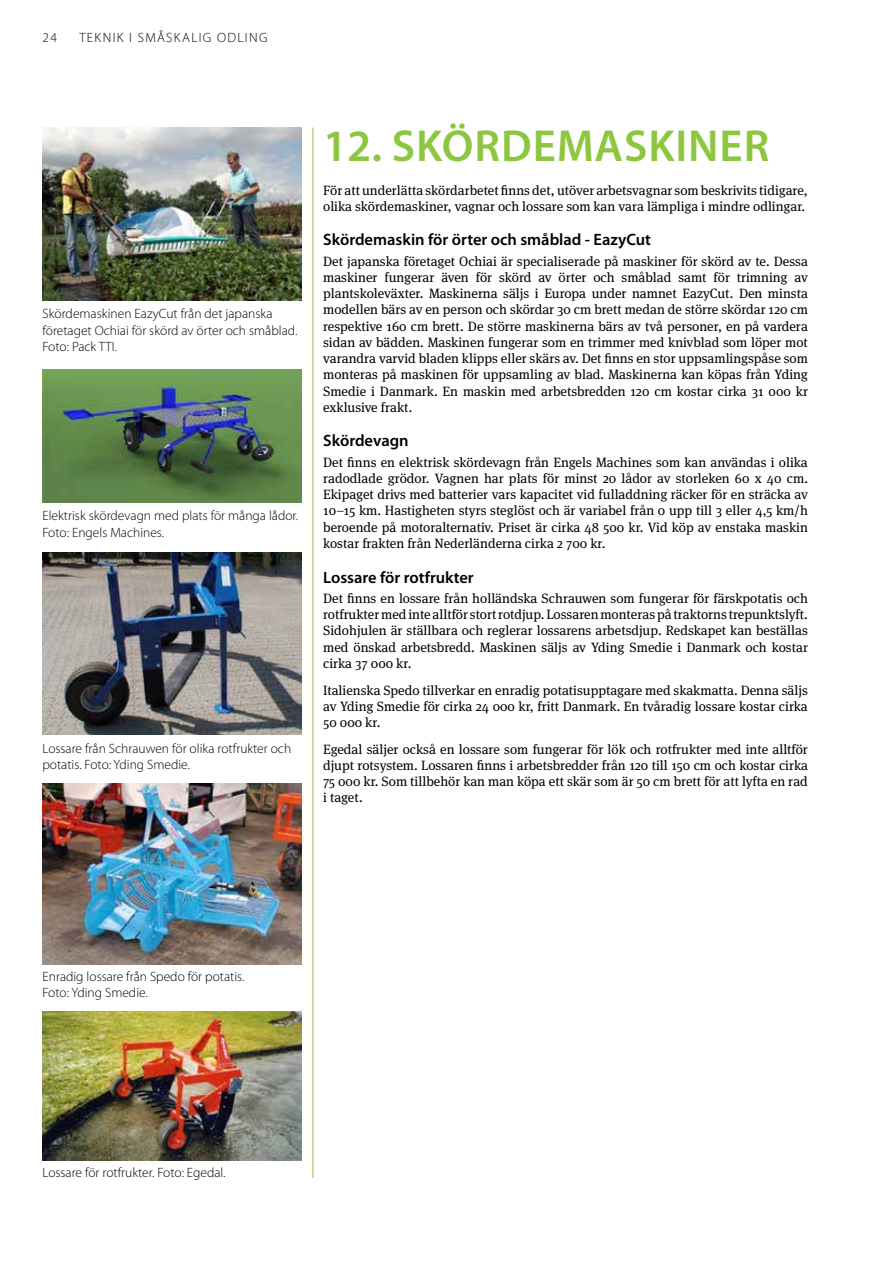
<style>
.page{position:relative;width:893px;height:1263px;background:#fff}
.page>*{position:absolute;margin:0;border:0;box-sizing:border-box;transform-origin:0 0}
.t1{font:600 45px "Myriad Pro";letter-spacing:.02em;color:#8dc63f}
.t2{font:600 16.5px "Myriad Pro";color:#000}
.t3{font:13.5px/16.2px "Meta Serif OT";color:#000;text-align:justify}
.t4{font:300 13.5px/16.2px "Myriad Pro";color:#000}
.t5{font:300 13.5px "Myriad Pro";letter-spacing:.1em;color:#000}
</style>
<div class="page">
<hr style="left:313px;top:128px;width:1px;height:1050px;background:#8dc63f">
<img style="left:43px;top:128px;width:259px;height:172px">
<img style="left:43px;top:370px;width:259px;height:132px">
<img style="left:43px;top:553px;width:259px;height:182px">
<img style="left:43px;top:783px;width:259px;height:181px">
<img style="left:43px;top:1011px;width:259px;height:149px">
<p class="t4" style="left:43px;top:29px;width:16px">24</p>
<p class="t5" style="left:79px;top:29px;width:190px">TEKNIK I SMÅSKALIG ODLING</p>
<p class="t4" style="left:43px;top:306px;width:256px">Skördemaskinen EazyCut från det japanska företaget Ochiai för skörd av örter och småblad.<br>Foto: Pack TTI.</p>
<p class="t4" style="left:43px;top:508px;width:257px">Elektrisk skördevagn med plats för många lådor.<br>Foto: Engels Machines.</p>
<p class="t4" style="left:43px;top:740px;width:250px">Lossare från Schrauwen för olika rotfrukter och potatis. Foto: Yding Smedie.</p>
<h1 class="t1" style="left:323px;top:121px;width:448px">12. SKÖRDEMASKINER</h1>
<p class="t3" style="left:323px;top:182px;width:486px">För att underlätta skördarbetet finns det, utöver arbetsvagnar som beskrivits tidigare, olika skördemaskiner, vagnar och lossare som kan vara lämpliga i mindre odlingar.</p>
<p class="t2" style="left:323px;top:231px;width:329px">Skördemaskin för örter och småblad - EazyCut</p>
<p class="t3" style="left:323px;top:253px;width:486px">Det japanska företaget Ochiai är specialiserade på maskiner för skörd av te. Dessa maskiner fungerar även för skörd av örter och småblad samt för trimning av plantskoleväxter. Maskinerna säljs i Europa under namnet EazyCut. Den minsta modellen bärs av en person och skördar 30 cm brett medan de större skördar 120 cm respektive 160 cm brett. De större maskinerna bärs av två personer, en på vardera sidan av bädden. Maskinen fungerar som en trimmer med knivblad som löper mot varandra varvid bladen klipps eller skärs av. Det finns en stor uppsamlingspåse som monteras på maskinen för uppsamling av blad. Maskinerna kan köpas från Yding Smedie i Danmark. En maskin med arbetsbredden 120 cm kostar cirka 31 000 kr exklusive frakt.</p>
<p class="t2" style="left:323px;top:432px;width:87px">Skördevagn</p>
<p class="t3" style="left:323px;top:454px;width:486px">Det finns en elektrisk skördevagn från Engels Machines som kan användas i olika radodlade grödor. Vagnen har plats för minst 20 lådor av storleken 60 x 40 cm.<br>Ekipaget drivs med batterier vars kapacitet vid fulladdning räcker för en sträcka av 10–15 km. Hastigheten styrs steglöst och är variabel från 0 upp till 3 eller 4,5 km/h beroende på motoralternativ. Priset är cirka 48 500 kr. Vid köp av enstaka maskin kostar frakten från Nederländerna cirka 2 700 kr.</p>
<p class="t2" style="left:323px;top:568px;width:152px">Lossare för rotfrukter</p>
<p class="t3" style="left:323px;top:590px;width:486px">Det finns en lossare från holländska Schrauwen som fungerar för färskpotatis och rotfrukter med inte alltför stort rotdjup. Lossaren monteras på traktorns trepunktslyft.<br>Sidohjulen är ställbara och reglerar lossarens arbetsdjup. Redskapet kan beställas med önskad arbetsbredd. Maskinen säljs av Yding Smedie i Danmark och kostar cirka 37 000 kr.</p>
<p class="t3" style="left:323px;top:682px;width:486px">Italienska Spedo tillverkar en enradig potatisupptagare med skakmatta. Denna säljs av Yding Smedie för cirka 24 000 kr, fritt Danmark. En tvåradig lossare kostar cirka 50 000 kr.</p>
<p class="t3" style="left:323px;top:741px;width:486px">Egedal säljer också en lossare som fungerar för lök och rotfrukter med inte alltför djupt rotsystem. Lossaren finns i arbetsbredder från 120 till 150 cm och kostar cirka 75 000 kr. Som tillbehör kan man köpa ett skär som är 50 cm brett för att lyfta en rad i taget.</p>
<p class="t4" style="left:43px;top:968px;width:203px">Enradig lossare från Spedo för potatis.<br>Foto: Yding Smedie.</p>
<p class="t4" style="left:43px;top:1164px;width:185px">Lossare för rotfrukter. Foto: Egedal.</p>
</div>
